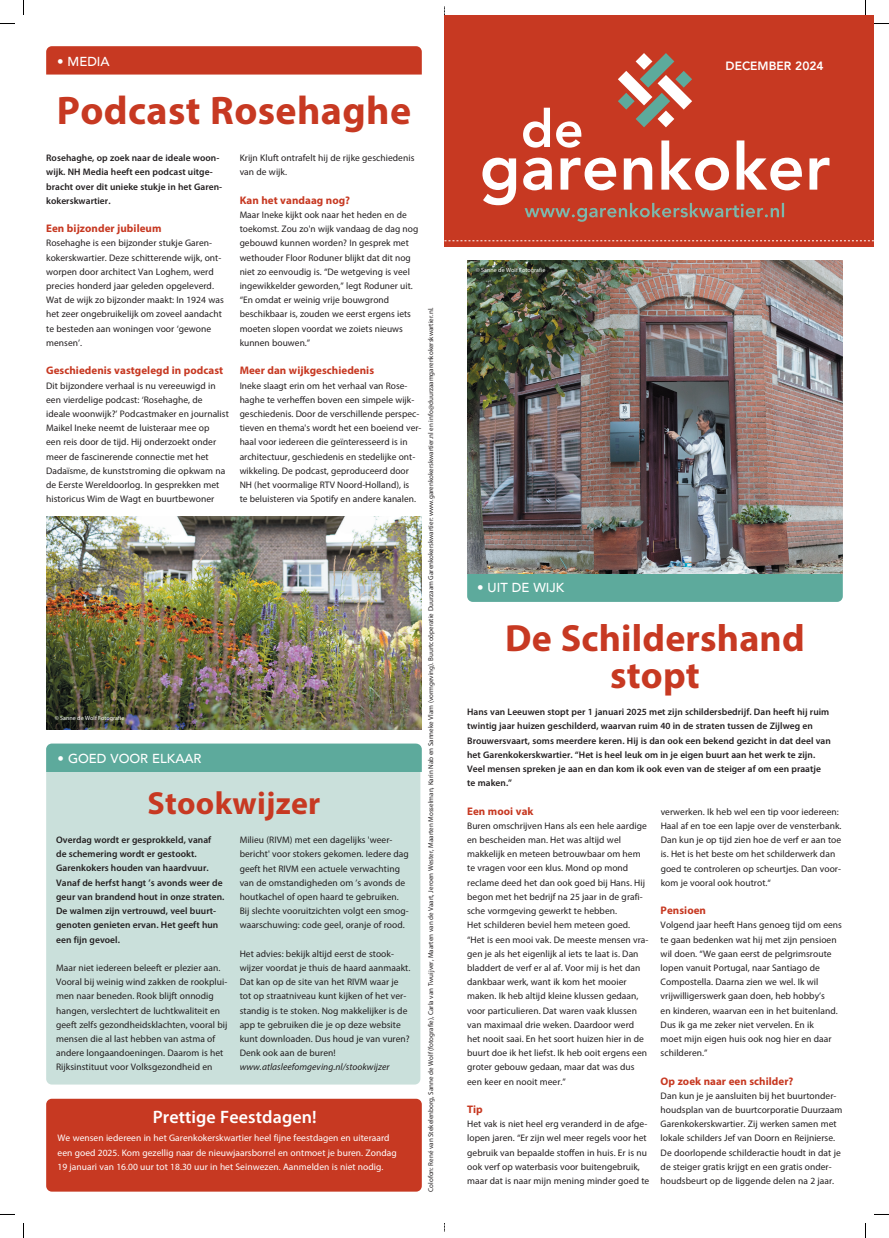
<style>
.page{position:relative;width:889px;height:1238px;background:#fff}
.page>*{position:absolute;margin:0;border:0;box-sizing:border-box;transform-origin:0 0}
.t1{font:700 40px "Myriad Pro";letter-spacing:.01em;color:#c73922}
.t2{font:700 38px/37px "Myriad Pro";letter-spacing:.005em;color:#c73922;text-align:center}
.t3{font:700 32px "Myriad Pro";letter-spacing:.01em;color:#c73922}
.t4{font:600 18px "Myriad Pro";letter-spacing:.005em;color:#fff}
.t5{font:500 13px "Avenir";color:#fff}
.t6{font:800 12px "Avenir";color:#fff}
.t7{font:700 11px "Myriad Pro";letter-spacing:.005em;color:#c73922}
.t8{font:9.5px/14.2px "Myriad Pro";letter-spacing:.005em;color:#231f20}
.t9{font:600 9.5px/14.2px "Myriad Pro";letter-spacing:.005em;color:#231f20}
.t10{font:9.5px/14.2px "Myriad Pro";letter-spacing:.005em;color:#fff}
.t11{font:italic 9.5px "Myriad Pro";letter-spacing:.005em;color:#231f20}
.t12{font:7px "Myriad Pro";color:#231f20}
.t13{font:6px "Myriad Pro";letter-spacing:.005em;color:#fff}
</style>
<div class="page">
<div style="left:46px;top:1098px;width:376px;height:93px;background:#c73922;border-radius:6px"></div>
<img style="left:46px;top:516px;width:376px;height:213px">
<svg style="left:467px;top:573px;width:376px;height:29px;background:#60aa9c"></svg>
<img style="left:467px;top:261px;width:376px;height:312px">
<div style="left:444px;top:15px;width:430px;height:231px;background:#c73922"></div>
<svg style="left:444px;top:240px;width:430px;height:1px"></svg>
<svg style="left:482px;top:53px;width:347px;height:169px"></svg>
<svg style="left:46px;top:46px;width:376px;height:29px;background:#c83d27"></svg>
<div style="left:46px;top:743px;width:374px;height:341px;background:#cae0db;border-radius:6px"></div>
<div style="left:46px;top:743px;width:376px;height:29px;background:#5daa9c"></div>
<svg style="left:0;top:23px;width:15px;height:1px"></svg>
<svg style="left:874px;top:23px;width:15px;height:1px"></svg>
<svg style="left:0;top:1214px;width:15px;height:1px"></svg>
<svg style="left:874px;top:1214px;width:15px;height:1px"></svg>
<svg style="left:23px;top:0;width:1px;height:15px"></svg>
<svg style="left:23px;top:1223px;width:1px;height:15px"></svg>
<svg style="left:865px;top:0;width:1px;height:15px"></svg>
<svg style="left:865px;top:1223px;width:1px;height:15px"></svg>
<h3 class="t5" style="left:57px;top:50px;width:54px">• MEDIA</h3>
<h1 class="t1" style="left:57px;top:84px;width:356px">Podcast Rosehaghe</h1>
<p class="t8" style="left:240px;top:151px;width:176px">Krijn Kluft ontrafelt hij de rijke geschiedenis van de wijk.</p>
<p class="t7" style="left:240px;top:193px;width:112px">Kan het vandaag nog?</p>
<p class="t8" style="left:240px;top:208px;width:180px">Maar Ineke kijkt ook naar het heden en de toekomst. Zou zo'n wijk vandaag de dag nog gebouwd kunnen worden? In gesprek met wethouder Floor Roduner blijkt dat dit nog niet zo eenvoudig is. “De wetgeving is veel ingewikkelder geworden,” legt Roduner uit. “En omdat er weinig vrije bouwgrond beschikbaar is, zouden we eerst ergens iets moeten slopen voordat we zoiets nieuws kunnen bouwen.”</p>
<p class="t7" style="left:240px;top:363px;width:136px">Meer dan wijkgeschiedenis</p>
<p class="t8" style="left:240px;top:378px;width:183px">Ineke slaagt erin om het verhaal van Rose&shy;haghe te verheffen boven een simpele wijk&shy;geschiedenis. Door de verschillende perspec&shy;tieven en thema's wordt het een boeiend ver&shy;haal voor iedereen die geïnteresseerd is in architectuur, geschiedenis en stedelijke ont&shy;wikkeling. De podcast, geproduceerd door NH (het voormalige RTV Noord-Holland), is<br>te beluisteren via Spotify en andere kanalen.</p>
<p class="t9" style="left:46px;top:151px;width:178px">Rosehaghe, op zoek naar de ideale woon&shy;wijk. NH Media heeft een podcast uitge&shy;bracht over dit unieke stukje in het Garen&shy;kokerskwartier.</p>
<p class="t7" style="left:46px;top:221px;width:117px">Een bijzonder jubileum</p>
<p class="t8" style="left:46px;top:236px;width:179px">Rosehaghe is een bijzonder stukje Garen&shy;kokerskwartier. Deze schitterende wijk, ont&shy;worpen door architect Van Loghem, werd precies honderd jaar geleden opgeleverd.<br>Wat de wijk zo bijzonder maakt: In 1924 was het zeer ongebruikelijk om zoveel aandacht te besteden aan woningen voor ‘gewone mensen’.</p>
<p class="t7" style="left:46px;top:363px;width:179px">Geschiedenis vastgelegd in podcast</p>
<p class="t8" style="left:46px;top:378px;width:184px">Dit bijzondere verhaal is nu vereeuwigd in een vierdelige podcast: ‘Rosehaghe, de ideale woonwijk?’ Podcastmaker en journalist Maikel Ineke neemt de luisteraar mee op<br>een reis door de tijd. Hij onderzoekt onder meer de fascinerende connectie met het Dadaïsme, de kunststroming die opkwam na de Eerste Wereldoorlog. In gesprekken met historicus Wim de Wagt en buurtbewoner</p>
<p class="t12" style="left:426px;top:1191px;width:886px;rotate:-90deg">Colofon: René van Stekelenborg, Sanne de Wolf (fotografie), Carla van Twuijver, Maarten van de Vaart, Jeroen Wester, Maarten Mosselman, Karin Nab en Sanneke Vlam (vormgeving). Buurtcoöperatie Duurzaam Garenkokerskwartier: www.garenkokerskwartier.nl en info@duurzaamgarenkokerskwartier.nl.</p>
<p class="t13" style="left:55px;top:714px;width:71px">© Sanne de Wolf Fotografie</p>
<h3 class="t5" style="left:58px;top:747px;width:146px">• GOED VOOR ELKAAR</h3>
<h3 class="t3" style="left:148px;top:782px;width:174px">Stookwijzer</h3>
<p class="t9" style="left:56px;top:833px;width:170px">Overdag wordt er gesprokkeld, vanaf<br>de schemering wordt er gestookt.<br>Garenkokers houden van haardvuur.<br>Vanaf de herfst hangt ’s avonds weer de geur van brandend hout in onze straten.<br>De walmen zijn vertrouwd, veel buurt&shy;genoten genieten ervan. Het geeft hun een fijn gevoel.</p>
<p class="t8" style="left:240px;top:832px;width:171px">Milieu (RIVM) met een dagelijks 'weer&shy;bericht' voor stokers gekomen. Iedere dag geeft het RIVM een actuele verwachting van de omstandigheden om ’s avonds de houtkachel of open haard te gebruiken.<br>Bij slechte vooruitzichten volgt een smog&shy;waarschuwing: code geel, oranje of rood.</p>
<p class="t8" style="left:240px;top:946px;width:172px">Het advies: bekijk altijd eerst de stook&shy;wijzer voordat je thuis de haard aanmaakt.<br>Dat kan op de site van het RIVM waar je tot op straatniveau kunt kijken of het ver&shy;standig is te stoken. Nog makkelijker is de app te gebruiken die je op deze website kunt downloaden. Dus houd je van vuren?<br>Denk ook aan de buren!</p>
<p class="t11" style="left:240px;top:1061px;width:151px">www.atlasleefomgeving.nl/stookwijzer</p>
<p class="t8" style="left:56px;top:960px;width:173px">Maar niet iedereen beleeft er plezier aan.<br>Vooral bij weinig wind zakken de rookplui&shy;men naar beneden. Rook blijft onnodig hangen, verslechtert de luchtkwaliteit en geeft zelfs gezondheidsklachten, vooral bij mensen die al last hebben van astma of andere longaandoeningen. Daarom is het Rijksinstituut voor Volksgezondheid en</p>
<h3 class="t4" style="left:153px;top:1107px;width:165px">Prettige Feestdagen!</h3>
<p class="t10" style="left:58px;top:1131px;width:341px">We wensen iedereen in het Garenkokerskwartier heel fijne feestdagen en uiteraard een goed 2025. Kom gezellig naar de nieuwjaarsborrel en ontmoet je buren. Zondag<br>19 januari van 16.00 uur tot 18.30 uur in het Seinwezen. Aanmelden is niet nodig.</p>
<p class="t13" style="left:476px;top:266px;width:71px">© Sanne de Wolf Fotografie</p>
<h3 class="t5" style="left:477px;top:576px;width:89px">• UIT DE WIJK</h3>
<p class="t6" style="left:725px;top:56px;width:100px">DECEMBER 2024</p>
<h2 class="t2" style="left:505px;top:618px;width:301px">De Schildershand stopt</h2>
<p class="t9" style="left:467px;top:705px;width:365px">Hans van Leeuwen stopt per 1 januari 2025 met zijn schildersbedrijf. Dan heeft hij ruim twintig jaar huizen geschilderd, waarvan ruim 40 in de straten tussen de Zijlweg en Brouwersvaart, soms meerdere keren. Hij is dan ook een bekend gezicht in dat deel van het Garenkokerskwartier. “Het is heel leuk om in je eigen buurt aan het werk te zijn.<br>Veel mensen spreken je aan en dan kom ik ook even van de steiger af om een praatje te maken.”</p>
<p class="t7" style="left:467px;top:803px;width:68px">Een mooi vak</p>
<p class="t8" style="left:467px;top:818px;width:183px">Buren omschrijven Hans als een hele aardige en bescheiden man. Het was altijd wel makkelijk en meteen betrouwbaar om hem te vragen voor een klus. Mond op mond reclame deed het dan ook goed bij Hans. Hij begon met het bedrijf na 25 jaar in de grafi&shy;sche vormgeving gewerkt te hebben.<br>Het schilderen beviel hem meteen goed. “Het is een mooi vak. De meeste mensen vra&shy;gen je als het eigenlijk al iets te laat is. Dan bladdert de verf er al af. Voor mij is het dan dankbaar werk, want ik kom het mooier maken. Ik heb altijd kleine klussen gedaan, voor particulieren. Dat waren vaak klussen van maximaal drie weken. Daardoor werd het nooit saai. En het soort huizen hier in de buurt doe ik het liefst. Ik heb ooit ergens een groter gebouw gedaan, maar dat was dus een keer en nooit meer.”</p>
<p class="t7" style="left:467px;top:1102px;width:17px">Tip</p>
<p class="t8" style="left:467px;top:1116px;width:184px">Het vak is niet heel erg veranderd in de afge&shy;lopen jaren. “Er zijn wel meer regels voor het gebruik van bepaalde stoffen in huis. Er is nu ook verf op waterbasis voor buitengebruik, maar dat is naar mijn mening minder goed te</p>
<p class="t8" style="left:661px;top:804px;width:182px">verwerken. Ik heb wel een tip voor iedereen:<br>Haal af en toe een lapje over de vensterbank.<br>Dan kun je op tijd zien hoe de verf er aan toe is. Het is het beste om het schilderwerk dan goed te controleren op scheurtjes. Dan voor&shy;kom je vooral ook houtrot.“</p>
<p class="t7" style="left:661px;top:903px;width:47px">Pensioen</p>
<p class="t8" style="left:661px;top:918px;width:183px">Volgend jaar heeft Hans genoeg tijd om eens te gaan bedenken wat hij met zijn pensioen wil doen. “We gaan eerst de pelgrimsroute lopen vanuit Portugal, naar Santiago de Compostella. Daarna zien we wel. Ik wil vrijwilligerswerk gaan doen, heb hobby’s<br>en kinderen, waarvan een in het buitenland.<br>Dus ik ga me zeker niet vervelen. En ik<br>moet mijn eigen huis ook nog hier en daar schilderen.”</p>
<p class="t7" style="left:661px;top:1073px;width:134px">Op zoek naar een schilder?</p>
<p class="t8" style="left:661px;top:1088px;width:183px">Dan kun je je aansluiten bij het buurtonder&shy;houdsplan van de buurtcorporatie Duurzaam Garenkokerskwartier. Zij werken samen met lokale schilders Jef van Doorn en Reijnierse.<br>De doorlopende schilderactie houdt in dat je de steiger gratis krijgt en een gratis onder&shy;houdsbeurt op de liggende delen na 2 jaar.</p>
</div>
